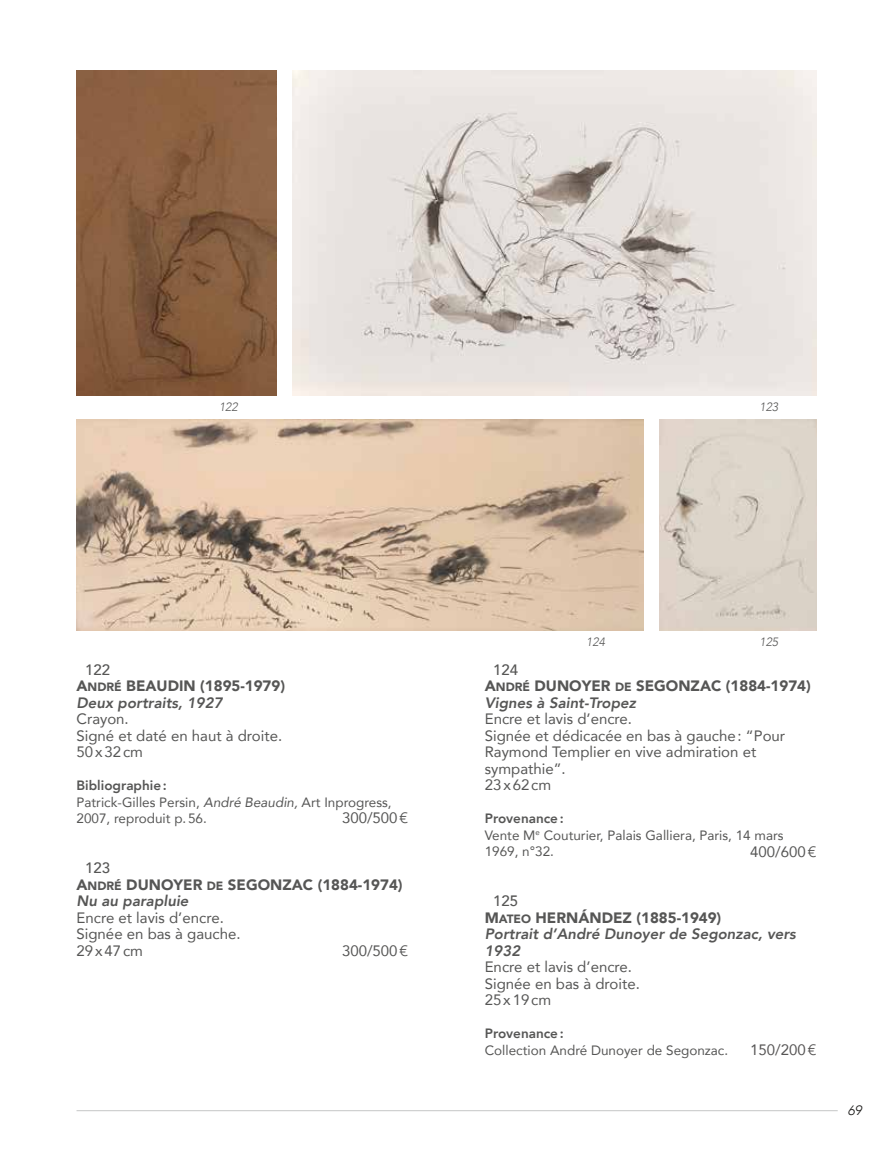
<style>
.page{position:relative;width:893px;height:1149px;background:#fff}
.page>*{position:absolute;margin:0;border:0;box-sizing:border-box;transform-origin:0 0}
.t1{font:15px/16.5px "Avenir";color:#565655}
.t2{font:15px "Avenir Black SC800";color:#565655}
.t3{font:italic 800 15px/16.5px "Avenir";color:#565655}
.t4{font:500 15px "Avenir";color:#565655}
.t5{font:15px "Avenir";color:#575555}
.t6{font:13.5px/16.5px "Avenir";color:#565655}
.t7{font:800 13.5px "Avenir";color:#565655}
.t8{font:italic 300 13.5px "Avenir";color:#181716}
.t9{font:italic 300 12px "Avenir";color:#565655}
.s1{font-size:12px}
.s2{font-weight:800}
.s3{font-style:italic}
</style>
<div class="page">
<hr style="left:77px;top:1109px;width:761px;height:1px;background:#c5c6c6">
<img style="left:77px;top:70px;width:199px;height:325px">
<img style="left:293px;top:70px;width:523px;height:325px">
<img style="left:77px;top:419px;width:566px;height:211px">
<img style="left:660px;top:419px;width:156px;height:211px">
<p class="t9" style="left:219px;top:400px;width:20px">122</p>
<p class="t9" style="left:759px;top:400px;width:20px">123</p>
<p class="t4" style="left:85px;top:656px;width:27px">122</p>
<p class="t2" style="left:77px;top:673px;width:61px">A<span class="s1">NDRÉ</span> BEAUDIN</p>
<p class="t2" style="left:200px;top:673px;width:86px">(1895-1979)</p>
<p class="t3" style="left:77px;top:694px;width:148px">Deux portraits, 1927</p>
<p class="t1" style="left:77px;top:710px;width:207px">Crayon.<br>Signé et daté en haut à droite.<br>50x32cm</p>
<p class="t6" style="left:77px;top:776px;width:317px"><span class="s2">Bibliographie:<br></span>Patrick-Gilles Persin, <span class="s3">André Beaudin,</span> Art Inprogress,<br>2007, reproduit p.56.</p>
<p class="t1" style="left:342px;top:809px;width:68px">300/500€</p>
<p class="t4" style="left:85px;top:854px;width:27px">123</p>
<p class="t2" style="left:77px;top:871px;width:63px">A<span class="s1">NDRÉ</span> DUNO</p>
<p class="t2" style="left:174px;top:871px;width:67px">YER <span class="s1">DE</span> SEGONZAC</p>
<p class="t2" style="left:318px;top:871px;width:86px">(1884-1974)</p>
<p class="t3" style="left:77px;top:892px;width:113px">Nu au parapluie</p>
<p class="t1" style="left:77px;top:908px;width:165px">Encre et lavis d’encre.<br>Signée en bas à gauche.<br>29x47cm</p>
<p class="t1" style="left:342px;top:941px;width:68px">300/500€</p>
<p class="t9" style="left:586px;top:635px;width:20px">124</p>
<p class="t9" style="left:759px;top:635px;width:20px">125</p>
<p class="t4" style="left:493px;top:656px;width:27px">124</p>
<p class="t2" style="left:485px;top:673px;width:63px">A<span class="s1">NDRÉ</span> DUNO</p>
<p class="t2" style="left:582px;top:673px;width:67px">YER <span class="s1">DE</span> SEGONZAC</p>
<p class="t2" style="left:726px;top:673px;width:86px">(1884-1974)</p>
<p class="t3" style="left:485px;top:694px;width:153px">Vignes à Saint-Tropez</p>
<p class="t1" style="left:485px;top:710px;width:302px">Encre et lavis d’encre.<br>Signée et dédicacée en bas à gauche: “Pour<br>Raymond Templier en vive admiration et sympathie”.<br>23x62cm</p>
<p class="t6" style="left:485px;top:809px;width:300px"><span class="s2">Provenance:<br></span>Vente M<sup>e</sup> Couturier, Palais Galliera, Paris, 14 mars<br>1969, n°32.</p>
<p class="t1" style="left:750px;top:842px;width:68px">400/600€</p>
<p class="t4" style="left:493px;top:887px;width:27px">125</p>
<p class="t2" style="left:485px;top:904px;width:62px">M<span class="s1">ATEO</span> HERN</p>
<p class="t2" style="left:578px;top:904px;width:23px">ÁNDEZ</p>
<p class="t2" style="left:636px;top:904px;width:86px">(1885-1949)</p>
<p class="t3" style="left:485px;top:925px;width:313px">Portrait d’André Dunoyer de Segonzac, vers<br>1932</p>
<p class="t1" style="left:485px;top:957px;width:157px">Encre et lavis d’encre.<br>Signée en bas à droite.<br>25x19cm</p>
<p class="t7" style="left:485px;top:1022px;width:80px">Provenance:</p>
<p class="t6" style="left:485px;top:1040px;width:245px">Collection André Dunoyer de Segonzac.</p>
<p class="t5" style="left:750px;top:1037px;width:68px">150/200€</p>
<p class="t8" style="left:848px;top:1102px;width:16px">69</p>
</div>
